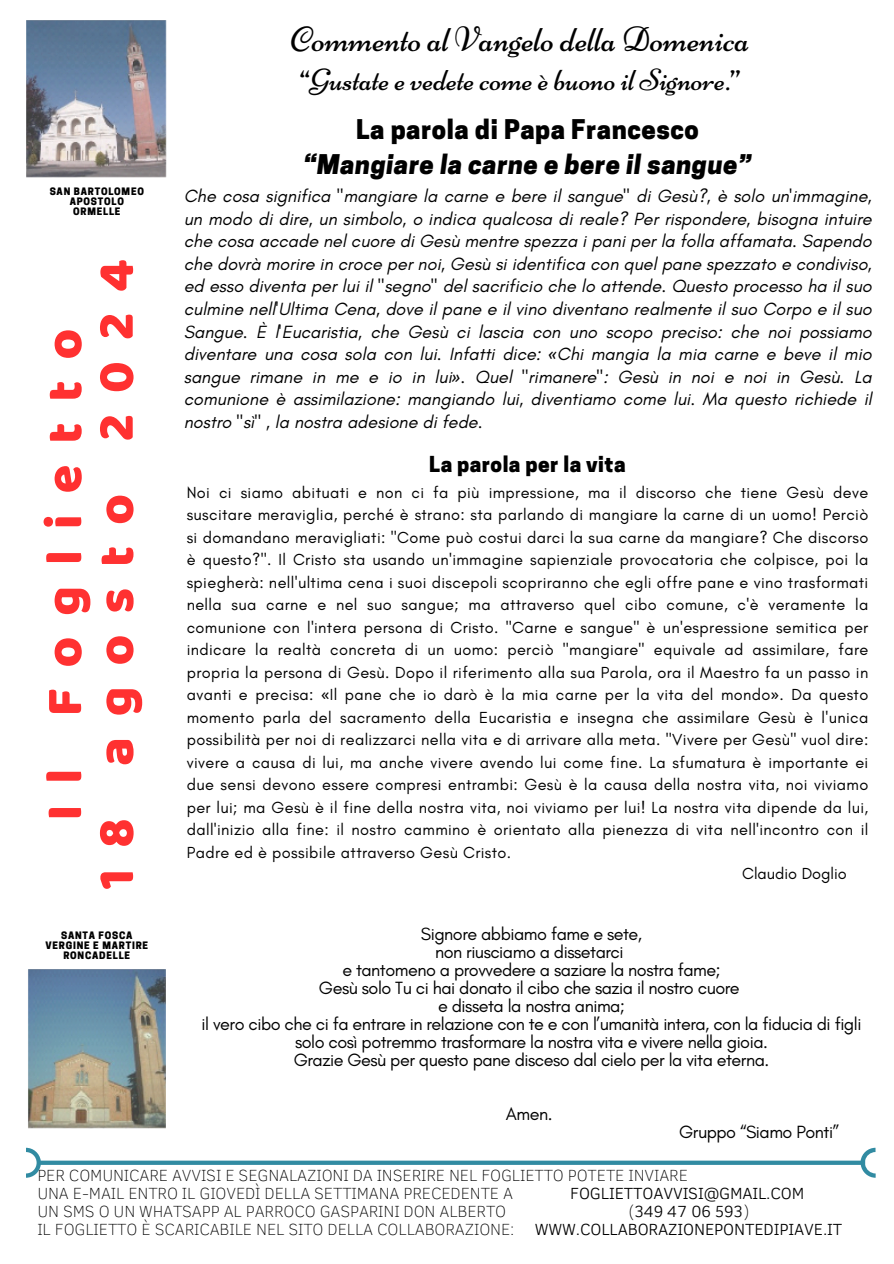
<style>
.page{position:relative;width:894px;height:1264px;background:#fff}
.page>*{position:absolute;margin:0;border:0;box-sizing:border-box;transform-origin:0 0}
.t1{font:52.5px/51.8px "Baloo";letter-spacing:.4em;color:#ff3131;text-align:center}
.t2{font:35.25px "Niconne";color:#000}
.t3{font:30.75px "Niconne";color:#000}
.t4{font:italic 800 25.5px/34.8px "Cooper Hewitt";letter-spacing:.02em;color:#000;text-align:center}
.t5{font:800 20.7px "Cooper Hewitt";letter-spacing:.02em;color:#000}
.t6{font:italic 18px/22.5px "Glacial Indifference";color:#000;text-align:justify}
.t7{font:18px/18px "Glacial Indifference";letter-spacing:-.025em;color:#000;text-align:center}
.t8{font:100 16.5px/18px "Clear Sans";letter-spacing:-.01em;color:#000}
.t9{font:300 16.5px "Clear Sans";letter-spacing:-.01em;color:#000}
.t10{font:16.35px "Glacial Indifference";letter-spacing:.02em;color:#000}
.t11{font:16.35px "Glacial Indifference";color:#000}
.t12{font:800 9.6px "Cooper Hewitt";letter-spacing:.08em;color:#000}
.s1{font-style:normal}
.s2{font-family:"Noto Sans"}
.s3{font-weight:300}
</style>
<div class="page">
<img style="left:26px;top:20px;width:141px;height:158px">
<img style="left:28px;top:969px;width:137px;height:159px">
<svg style="left:26px;top:1147px;width:849px;height:30px"></svg>
<p class="t12" style="left:50px;top:188px;width:96px">SAN BARTOLOMEO</p>
<p class="t12" style="left:70px;top:198px;width:56px">APOSTOLO</p>
<p class="t12" style="left:73px;top:208px;width:49px">ORMELLE</p>
<p class="t1" style="left:37px;top:889px;width:631px;rotate:-90deg">Il Foglietto<br>18 agosto 2024</p>
<p class="t12" style="left:61px;top:931px;width:73px">SANTA FOSCA</p>
<h1 class="t12" style="left:45px;top:941px;width:104px">VERGINE E MARTIRE</h1>
<p class="t12" style="left:63px;top:951px;width:68px">RONCADELLE</p>
<p class="t2" style="left:291px;top:18px;width:460px">Commento al Vangelo della Domenica</p>
<p class="t3" style="left:300px;top:62px;width:442px">“Gustate e vedete come è buono il Signore.”</p>
<h4 class="t4" style="left:303px;top:116px;width:449px"><span class="s1">La parola di Papa Francesco </span>“Mangiare la carne e bere il sangue”</h4>
<h4 class="t6" style="left:184px;top:185px;width:689px">Che cosa significa "mangiare la carne e bere il sangue" di Gesù?, è solo un'immagine, un modo di dire, un simbolo, o indica qualcosa di reale? Per rispondere, bisogna intuire che cosa accade nel cuore di Gesù mentre spezza i pani per la folla affamata. Sapendo che dovrà morire in croce per noi, Gesù si identifica con quel pane spezzato e condiviso, ed esso diventa per lui il "segno" del sacrificio che lo attende. Questo processo ha il suo culmine nell'Ultima Cena, dove il pane e il vino diventano realmente il suo Corpo e il suo Sangue. È l'Eucaristia, che Gesù ci lascia con uno scopo preciso: che noi possiamo diventare una cosa sola con lui. Infatti dice: <span class="s2">«</span>Chi mangia la mia carne e beve il mio sangue rimane in me e io in lui<span class="s2">»</span>. Quel "rimanere": Gesù in noi e noi in Gesù. La comunione è assimilazione: mangiando lui, diventiamo come lui. Ma questo richiede il nostro "sì" , la nostra adesione di fede.</h4>
<h4 class="t5" style="left:429px;top:456px;width:198px">La parola per la vita</h4>
<h4 class="t10" style="left:187px;top:482px;width:683px">Noi ci siamo abituati e non ci fa più impressione, ma il discorso che tiene Gesù deve</h4>
<h4 class="t10" style="left:187px;top:504px;width:683px">suscitare meraviglia, perché è strano: sta parlando di mangiare la carne di un uomo! Perciò</h4>
<h4 class="t10" style="left:187px;top:527px;width:683px">si domandano meravigliati: "Come può costui darci la sua carne da mangiare? Che discorso</h4>
<h4 class="t10" style="left:187px;top:549px;width:683px">è questo?". Il Cristo sta usando un'immagine sapienziale provocatoria che colpisce, poi la</h4>
<h4 class="t10" style="left:187px;top:572px;width:683px">spiegherà: nell'ultima cena i suoi discepoli scopriranno che egli offre pane e vino trasformati</h4>
<h4 class="t10" style="left:187px;top:594px;width:683px">nella sua carne e nel suo sangue; ma attraverso quel cibo comune, c'è veramente la</h4>
<h4 class="t10" style="left:187px;top:617px;width:683px">comunione con l'intera persona di Cristo. "Carne e sangue" è un'espressione semitica per</h4>
<h4 class="t10" style="left:187px;top:639px;width:683px">indicare la realtà concreta di un uomo: perciò "mangiare" equivale ad assimilare, fare</h4>
<h4 class="t10" style="left:187px;top:662px;width:683px">propria la persona di Gesù. Dopo il riferimento alla sua Parola, ora il Maestro fa un passo in</h4>
<h4 class="t10" style="left:187px;top:684px;width:683px">avanti e precisa: <span class="s2">«</span>Il pane che io darò è la mia carne per la vita del mondo<span class="s2">»</span>. Da questo</h4>
<h4 class="t10" style="left:187px;top:707px;width:683px">momento parla del sacramento della Eucaristia e insegna che assimilare Gesù è l'unica</h4>
<h4 class="t10" style="left:187px;top:729px;width:683px">possibilità per noi di realizzarci nella vita e di arrivare alla meta. "Vivere per Gesù" vuol dire:</h4>
<h4 class="t10" style="left:187px;top:752px;width:683px">vivere a causa di lui, ma anche vivere avendo lui come fine. La sfumatura è importante ei</h4>
<h4 class="t10" style="left:187px;top:774px;width:683px">due sensi devono essere compresi entrambi: Gesù è la causa della nostra vita, noi viviamo</h4>
<h4 class="t10" style="left:187px;top:797px;width:683px">per lui; ma Gesù è il fine della nostra vita, noi viviamo per lui! La nostra vita dipende da lui,</h4>
<h4 class="t10" style="left:187px;top:819px;width:683px">dall'inizio alla fine: il nostro cammino è orientato alla pienezza di vita nell'incontro con il</h4>
<h4 class="t10" style="left:187px;top:842px;width:326px">Padre ed è possibile attraverso Gesù Cristo.</h4>
<h4 class="t11" style="left:742px;top:863px;width:106px">Claudio Doglio</h4>
<h2 class="t7" style="left:201px;top:924px;width:661px">Signore abbiamo fame e sete,<br>non riusciamo a dissetarci<br>e tantomeno a provvedere a saziare la nostra fame;<br>Gesù solo Tu ci hai donato il cibo che sazia il nostro cuore<br>e disseta la nostra anima;<br>il vero cibo che ci fa entrare in relazione con te e con l’umanità intera, con la fiducia di figli solo così potremmo trasformare la nostra vita e vivere nella gioia.<br>Grazie Gesù per questo pane disceso dal cielo per la vita eterna.</h2>
<h4 class="t7" style="left:506px;top:1104px;width:48px">Amen.</h4>
<h4 class="t7" style="left:679px;top:1122px;width:161px">Gruppo “Siamo Ponti”</h4>
<p class="t8" style="left:37px;top:1165px;width:652px">PER COMUNICARE AVVISI E SEGNALAZIONI DA INSERIRE NEL FOGLIETTO POTETE INVIARE<br>UNA E-MAIL ENTRO IL GIOVEDÌ DELLA SETTIMANA PRECEDENTE A</p>
<p class="t9" style="left:570px;top:1181px;width:235px">FOGLIETTOAVVISI@GMAIL.COM</p>
<p class="t8" style="left:37px;top:1201px;width:806px;text-indent:591px">(<span class="s3">349 47 06 593</span>)<br>IL FOGLIETTO È SCARICABILE NEL SITO DELLA COLLABORAZIONE: <span class="s3">WWW.COLLABORAZIONEPONTEDIPIAVE.IT</span></p>
<p class="t8" style="left:37px;top:1201px;width:470px">UN SMS O UN WHATSAPP AL PARROCO GASPARINI DON ALBERTO</p>
</div>
